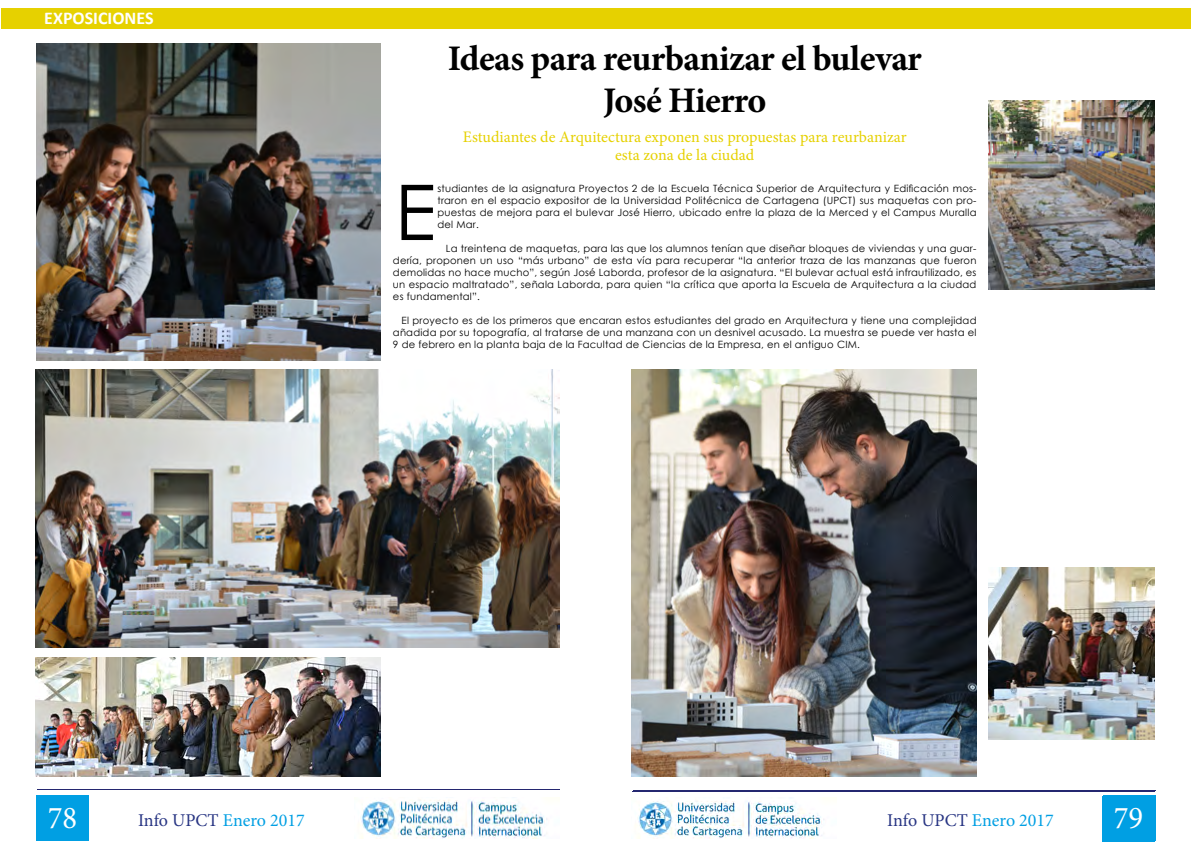
<style>
.page{position:relative;width:1191px;height:842px;background:#fff}
.page>*{position:absolute;margin:0;border:0;box-sizing:border-box;transform-origin:0 0}
.t1{font:76.8px "Century Gothic";color:#000}
.t2{font:700 36px/41.7px "Minion Pro";letter-spacing:-.02em;color:#000;text-align:center}
.t3{font:31.8px "Minion Pro";color:#fff;scale:.96 1}
.t4{font:18px "Minion Pro";color:#009fe3}
.t5{font:700 18px "Calibri";color:#fff}
.t6{font:16px/18px "Minion Pro";color:#e6d100;text-align:center}
.t7{font:10px/12px "Century Gothic";letter-spacing:.02em;color:#000;text-align:justify}
.s1{color:#283583}
</style>
<div class="page">
<div style="left:37px;top:795px;width:52px;height:45px;background:#009fe3"></div>
<hr style="left:37px;top:790px;width:522px;height:1px;background:#242770">
<hr style="left:633px;top:790px;width:522px;height:1px;background:#242770">
<img style="left:361px;top:800px;width:186px;height:38px">
<div style="left:1102px;top:796px;width:52px;height:45px;background:#009fe3"></div>
<hr style="left:632px;top:791px;width:522px;height:1px;background:#242770">
<img style="left:638px;top:801px;width:186px;height:38px">
<div style="left:1px;top:9px;width:1190px;height:20px;background:#e6d100"></div>
<img style="left:36px;top:44px;width:345px;height:316px">
<img style="left:36px;top:370px;width:523px;height:278px">
<img style="left:631px;top:370px;width:345px;height:407px">
<img style="left:36px;top:658px;width:345px;height:119px">
<img style="left:988px;top:101px;width:167px;height:188px">
<img style="left:988px;top:567px;width:167px;height:173px">
<h3 class="t5" style="left:44px;top:7px;width:111px">EXPOSICIONES</h3>
<h2 class="t2" style="left:448px;top:37px;width:475px">Ideas para reurbanizar el bulevar<br>José Hierro</h2>
<h3 class="t6" style="left:463px;top:128px;width:445px">Estudiantes de Arquitectura exponen sus propuestas para reurbanizar esta zona de la ciudad</h3>
<h1 class="t1" style="left:395px;top:159px;width:43px">E</h1>
<p class="t7" style="left:437px;top:182px;width:540px">studiantes de la asignatura Proyectos 2 de la Escuela Técnica Superior de Arquitectura y Edificación mos&shy;traron en el espacio expositor de la Universidad Politécnica de Cartagena (UPCT) sus maquetas con pro&shy;puestas de mejora para el bulevar José Hierro, ubicado entre la plaza de la Merced y el Campus Muralla del Mar.</p>
<p class="t7" style="left:393px;top:242px;width:585px;text-indent:53px">La treintena de maquetas, para las que los alumnos tenían que diseñar bloques de viviendas y una guar&shy;dería, proponen un uso “más urbano” de esta vía para recuperar “la anterior traza de las manzanas que fueron demolidas no hace mucho”, según José Laborda, profesor de la asignatura. “El bulevar actual está infrautilizado, es un espacio maltratado”, señala Laborda, para quien “la crítica que aporta la Escuela de Arquitectura a la ciudad es fundamental”.</p>
<p class="t7" style="left:393px;top:314px;width:585px;text-indent:8px">El proyecto es de los primeros que encaran estos estudiantes del grado en Arquitectura y tiene una complejidad añadida por su topografía, al tratarse de una manzana con un desnivel acusado. La muestra se puede ver hasta el 9 de febrero en la planta baja de la Facultad de Ciencias de la Empresa, en el antiguo CIM.</p>
<h3 class="t3" style="left:48px;top:797px;width:32px">78</h3>
<h3 class="t3" style="left:1122px;top:797px;width:17px">3</h3>
<h3 class="t4" style="left:138px;top:808px;width:168px"><span class="s1">Info UPCT</span> Enero 2017</h3>
<h3 class="t4" style="left:887px;top:808px;width:168px"><span class="s1">Info UPCT</span> Enero 2017</h3>
<h3 class="t3" style="left:1113px;top:797px;width:32px">79</h3>
</div>
